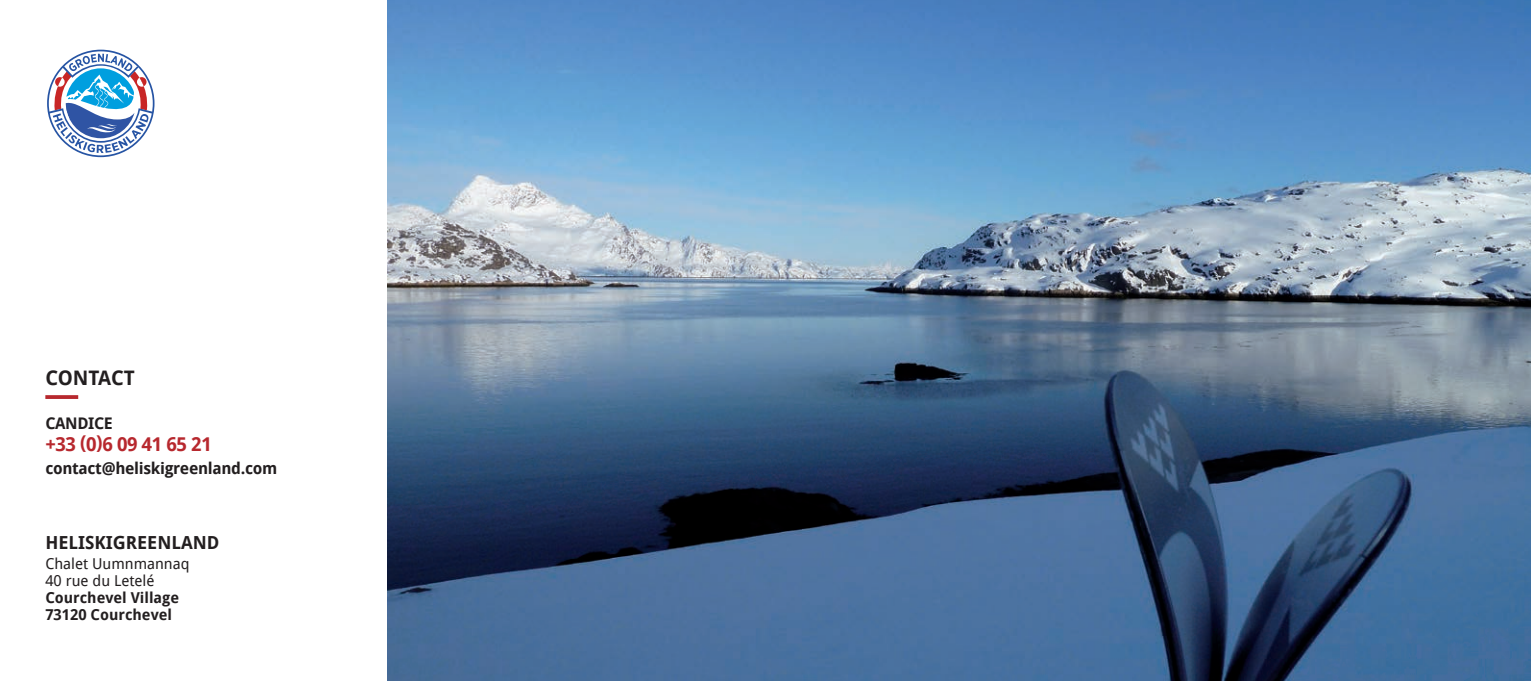
<style>
.page{position:relative;width:1531px;height:681px;background:#fff}
.page>*{position:absolute;margin:0;border:0;box-sizing:border-box;transform-origin:0 0}
.t1{font:700 20px "Droid Sans";letter-spacing:-.005em;color:#231f20}
.t2{font:700 19px "Droid Sans";letter-spacing:-.02em;color:#b7282e}
.t3{font:700 18px "Droid Sans";color:#231f20}
.t4{font:700 16.2px "Droid Sans";letter-spacing:-.02em;color:#231f20}
.t5{font:700 16px "Droid Sans";letter-spacing:-.02em;color:#231f20}
.t6{font:700 15px/17px "Droid Sans";color:#231f20}
.s1{font-weight:400}
</style>
<div class="page">
<img style="left:387px;top:0;width:1144px;height:680px">
<svg style="left:45px;top:395px;width:33px;height:4px"></svg>
<svg style="left:47px;top:50px;width:107px;height:107px"></svg>
<p class="t1" style="left:45px;top:363px;width:91px">CONTACT</p>
<p class="t5" style="left:45px;top:411px;width:69px">CANDICE</p>
<p class="t2" style="left:45px;top:431px;width:168px">+33 (0)6 09 41 65 21</p>
<p class="t4" style="left:45px;top:456px;width:233px">contact@heliskigreenland.com</p>
<p class="t3" style="left:45px;top:529px;width:176px">HELISKIGREENLAND</p>
<p class="t6" style="left:45px;top:554px;width:146px"><span class="s1">Chalet Uumnmannaq<br>40 rue du Letelé<br></span>Courchevel Village<br>73120 Courchevel</p>
</div>
